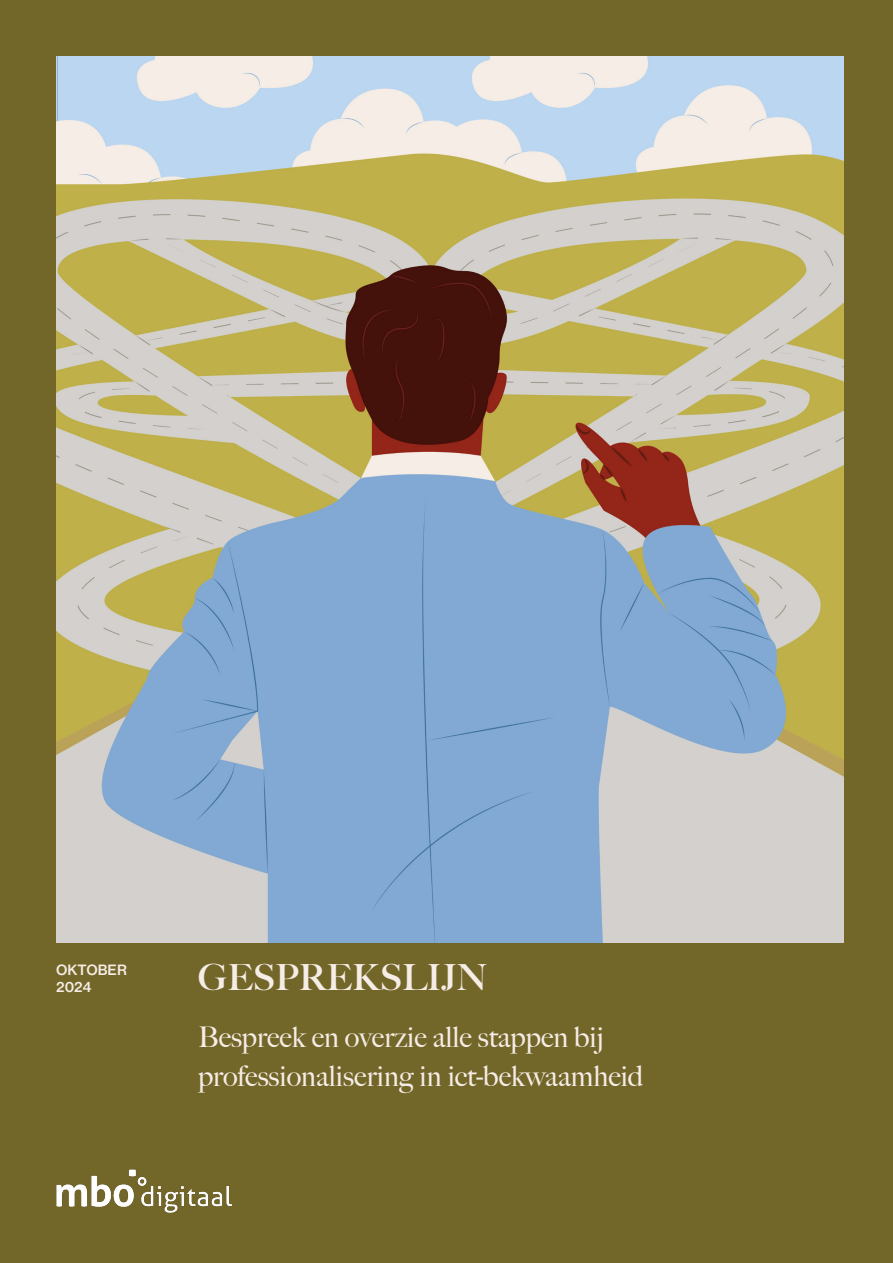
<style>
.page{position:relative;width:893px;height:1263px;background:#736629}
.page>*{position:absolute;margin:0;border:0;box-sizing:border-box;transform-origin:0 0}
.t1{font:700 36px "Big Caslon FB";color:#f5ede6}
.t2{font:28.5px/39px "Big Caslon FB";color:#f5ede6}
.t3{font:14.1px/16.5px "N Haas Grotesk TX Pro 65 Md";color:#f5ede6}
</style>
<div class="page">
<img style="left:56px;top:57px;width:788px;height:885px">
<img style="left:56px;top:1169px;width:176px;height:44px">
<p class="t3" style="left:56px;top:962px;width:72px">OKTOBER<br>2024</p>
<p class="t1" style="left:198px;top:957px;width:291px">GESPREKSLIJN</p>
<p class="t2" style="left:198px;top:1018px;width:447px">Bespreek en overzie alle stappen bij professionalisering in ict-bekwaamheid</p>
</div>
